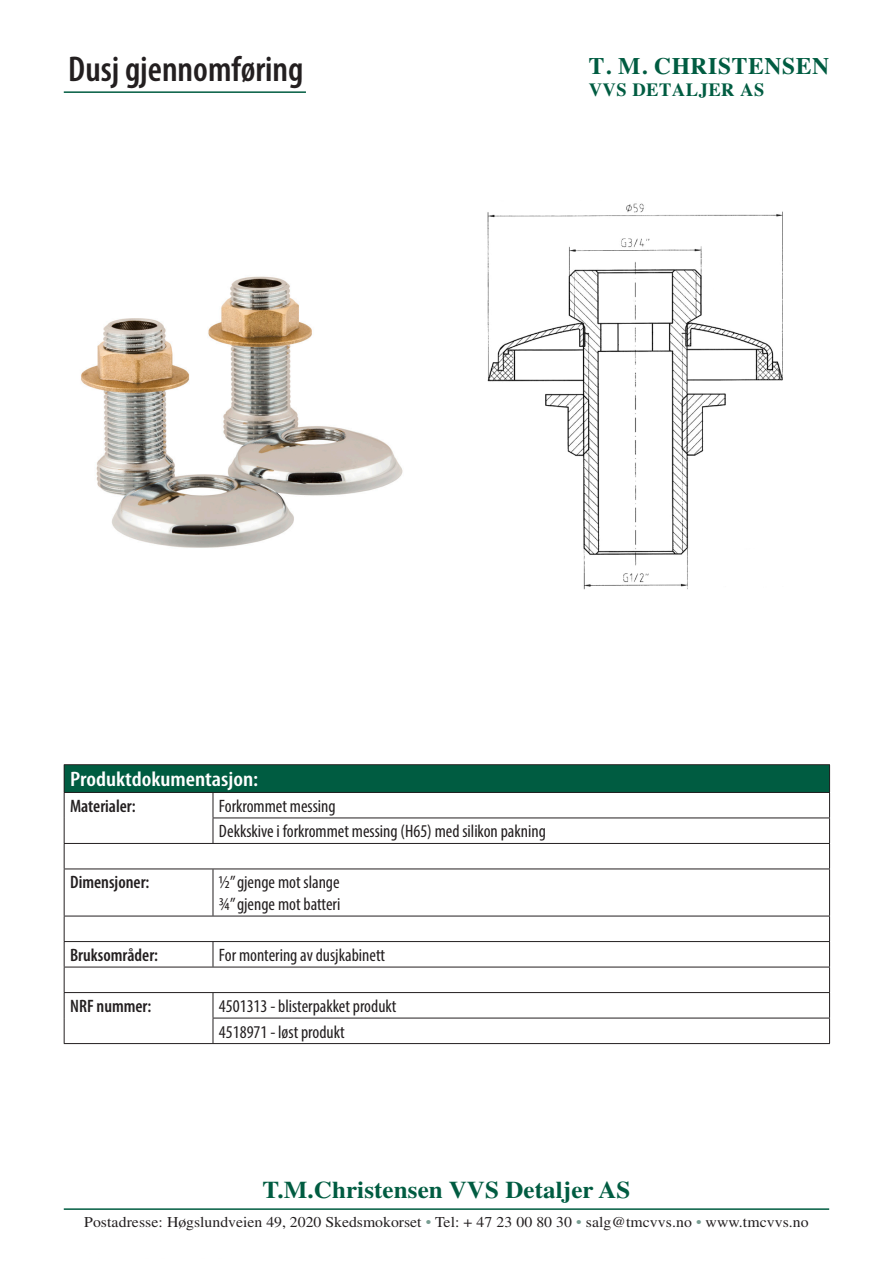
<style>
.page{position:relative;width:893px;height:1263px;background:#fff}
.page>*{position:absolute;margin:0;border:0;box-sizing:border-box;transform-origin:0 0}
.t1{font:600 condensed 36px "Myriad Pro";color:#231f20}
.t2{font:700 24px "Times";letter-spacing:.005em;color:#005c41;scale:1.04 1}
.t3{font:700 23.7px "Times";letter-spacing:.025em;color:#005c41}
.t4{font:600 condensed 21px "Myriad Pro";color:#fff;scale:1.12 1}
.t5{font:700 18.6px "Times";letter-spacing:.025em;color:#005c41}
.t6{font:condensed 18px/25.5px "Myriad Pro";color:#231f20}
.t7{font:600 condensed 18px "Myriad Pro";color:#231f20}
.t8{font:15px "Times";letter-spacing:.005em;color:#231f20;scale:1.05 1}
.s1{color:#789d92}
</style>
<div class="page">
<hr style="left:64px;top:1208px;width:765px;height:2px;background:#005c41">
<hr style="left:64px;top:91px;width:242px;height:2px;background:#005c41">
<img style="left:81px;top:276px;width:322px;height:272px">
<img style="left:487px;top:203px;width:296px;height:387px">
<div style="left:64px;top:765px;width:766px;height:27px;background:#005c41"></div>
<hr style="left:64px;top:764px;width:149px;height:1px;background:#231f20">
<hr style="left:213px;top:764px;width:617px;height:1px;background:#231f20">
<hr style="left:64px;top:792px;width:149px;height:1px;background:#231f20">
<hr style="left:213px;top:792px;width:617px;height:1px;background:#231f20">
<hr style="left:213px;top:817px;width:617px;height:1px;background:#231f20">
<svg style="left:213px;top:793px;width:1px;height:50px"></svg>
<hr style="left:64px;top:843px;width:149px;height:1px;background:#231f20">
<svg style="left:64px;top:765px;width:1px;height:103px"></svg>
<hr style="left:213px;top:843px;width:617px;height:1px;background:#231f20">
<svg style="left:829px;top:765px;width:1px;height:103px"></svg>
<hr style="left:64px;top:868px;width:149px;height:1px;background:#231f20">
<hr style="left:64px;top:869px;width:1px;height:47px;background:#231f20">
<hr style="left:213px;top:868px;width:617px;height:1px;background:#231f20">
<hr style="left:213px;top:869px;width:1px;height:47px;background:#231f20">
<hr style="left:829px;top:869px;width:1px;height:47px;background:#231f20">
<hr style="left:64px;top:916px;width:149px;height:1px;background:#231f20">
<hr style="left:213px;top:916px;width:617px;height:1px;background:#231f20">
<hr style="left:64px;top:941px;width:149px;height:1px;background:#231f20">
<hr style="left:213px;top:941px;width:617px;height:1px;background:#231f20">
<svg style="left:213px;top:942px;width:1px;height:25px"></svg>
<hr style="left:64px;top:967px;width:149px;height:1px;background:#231f20">
<hr style="left:213px;top:967px;width:617px;height:1px;background:#231f20">
<hr style="left:64px;top:992px;width:149px;height:1px;background:#231f20">
<hr style="left:213px;top:992px;width:617px;height:1px;background:#231f20">
<svg style="left:64px;top:916px;width:1px;height:127px"></svg>
<hr style="left:213px;top:1018px;width:617px;height:1px;background:#231f20">
<svg style="left:213px;top:993px;width:1px;height:50px"></svg>
<svg style="left:829px;top:916px;width:1px;height:127px"></svg>
<hr style="left:64px;top:1043px;width:149px;height:1px;background:#231f20">
<hr style="left:213px;top:1043px;width:617px;height:1px;background:#231f20">
<h1 class="t1" style="left:68px;top:49px;width:237px">Dusj gjennomføring</h1>
<h3 class="t3" style="left:589px;top:43px;width:242px">T. M. CHRISTENSEN</h3>
<p class="t5" style="left:589px;top:72px;width:177px">VVS DETALJER AS</p>
<p class="t4" style="left:70px;top:768px;width:169px">Produktdokumentasjon:</p>
<p class="t7" style="left:70px;top:796px;width:67px">Materialer:</p>
<p class="t6" style="left:219px;top:793px;width:328px">Forkrommet messing<br>Dekkskive i forkrommet messing (H65) med silikon pakning</p>
<p class="t7" style="left:70px;top:873px;width:81px">Dimensjoner:</p>
<p class="t6" style="left:219px;top:871px;width:123px;line-height:21.6px">½” gjenge mot slange ¾” gjenge mot batteri</p>
<p class="t7" style="left:70px;top:945px;width:89px">Bruksområder:</p>
<p class="t6" style="left:219px;top:942px;width:168px">For montering av dusjkabinett</p>
<p class="t7" style="left:70px;top:996px;width:83px">NRF nummer:</p>
<p class="t6" style="left:219px;top:993px;width:179px">4501313 - blisterpakket produkt<br>4518971 - løst produkt</p>
<h2 class="t2" style="left:263px;top:1175px;width:355px">T.M.Christensen VVS Detaljer AS</h2>
<p class="t8" style="left:84px;top:1213px;width:692px">Postadresse: Høgslundveien 49, 2020 Skedsmokorset <span class="s1">•</span> Tel: + 47 23 00 80 30 <span class="s1">•</span> salg@tmcvvs.no <span class="s1">•</span> www.tmcvvs.no</p>
</div>
